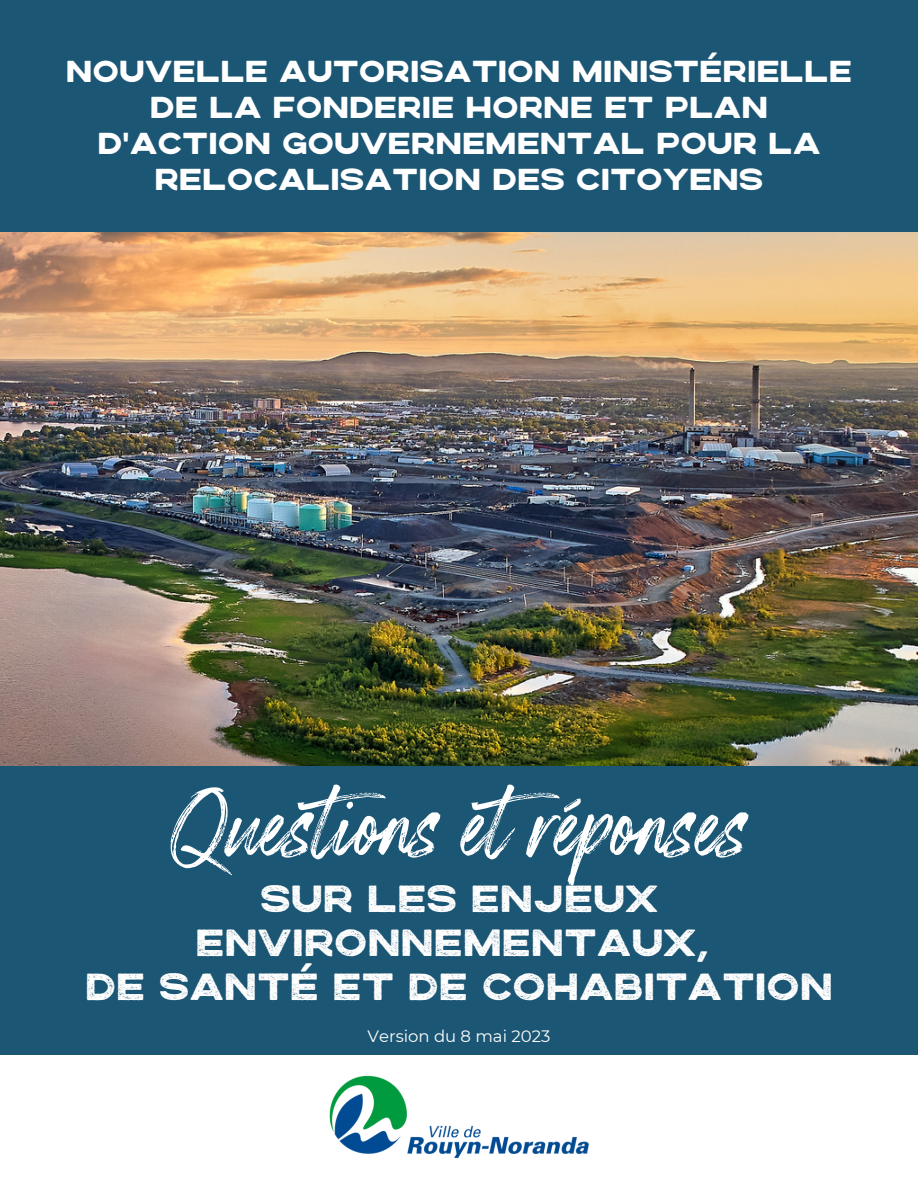
<style>
.page{position:relative;width:918px;height:1188px;background:#fff}
.page>*{position:absolute;margin:0;border:0;box-sizing:border-box;transform-origin:0 0}
.t1{font:112.05px "Boston Skyline Rough";color:#fff}
.t2{font:33px/43.8px "Boston Skyline Sans Rough";color:#fff;text-align:center}
.t3{font:26.55px/36px "Boston Skyline Sans Clean";color:#fff;text-align:center}
.t4{font:16.5px "Montserrat";color:#fff}
</style>
<div class="page">
<img style="left:0;top:232px;width:918px;height:534px">
<div style="left:0;top:766px;width:918px;height:288px;background:#1b5674"></div>
<div style="left:0;top:0;width:918px;height:232px;background:#1b5674"></div>
<img style="left:329px;top:1075px;width:260px;height:83px">
<p class="t3" style="left:66px;top:55px;width:788px">NOUVELLE AUTORISATION MINISTÉRIELLE<br>DE LA FONDERIE HORNE ET PLAN<br>D'ACTION GOUVERNEMENTAL POUR LA<br>RELOCALISATION DES CITOYENS</p>
<p class="t1" style="left:167px;top:758px;width:586px">Questions etréponses</p>
<p class="t2" style="left:195px;top:878px;width:515px">SUR LES ENJEUX<br>ENVIRONNEMENTAUX,</p>
<p class="t2" style="left:85px;top:966px;width:749px">DE SANTÉ ET DE COHABITATION</p>
<p class="t4" style="left:368px;top:1026px;width:184px">Version du 8 mai 2023</p>
</div>
